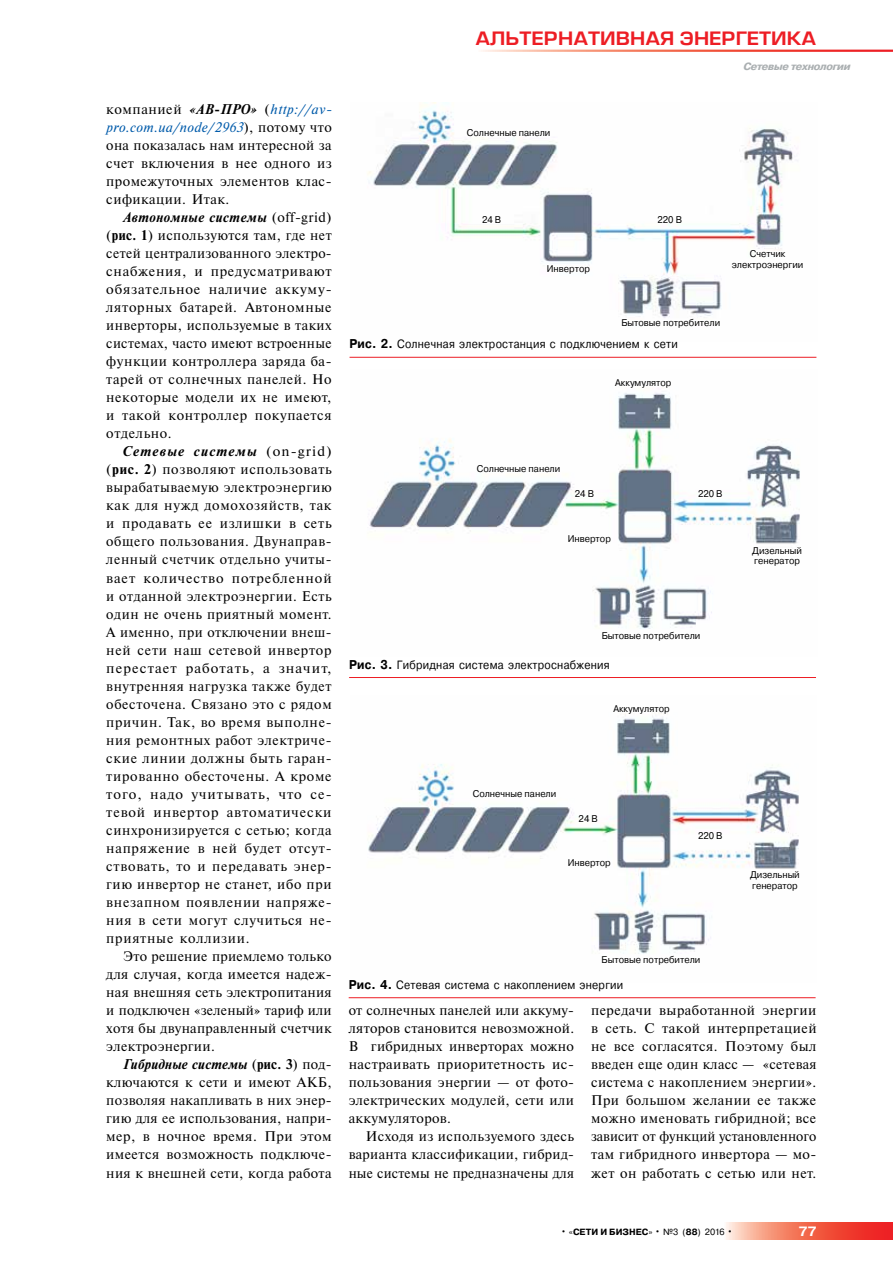
<style>
.page{position:relative;width:893px;height:1263px;background:#fff}
.page>*{position:absolute;margin:0;border:0;box-sizing:border-box;transform-origin:0 0}
.t1{font:18px "Europe Demi";color:#ed1d24;scale:1.1 1}
.t2{font:italic 700 14.1px "Newton C";letter-spacing:.04em;color:#000}
.t3{font:italic 700 14.1px "Newton C";letter-spacing:.02em;color:#000;scale:.96 1}
.t4{font:italic 700 14.1px "Newton C";letter-spacing:.085em;color:#000}
.t5{font:13.95px/18px "Newton C";letter-spacing:.025em;color:#000;text-align:justify}
.t6{font:700 13.5px "Pragmatica";color:#fff}
.t7{font:12px "Pragmatica";letter-spacing:.025em;color:#000;scale:.9 1}
.t8{font:italic 700 10.5px "Pragmatica Cond";letter-spacing:-.04em;color:#aaafb1;scale:1.23 1}
.t9{font:9.75px/10.5px "Pragmatica";color:#000;scale:.95 1}
.t10{font:700 9px "Pragmatica";color:#000}
.s1{font-weight:700;font-style:italic;font-size:14.1px}
.s2{font-style:italic;color:#005baa}
.s3{font-weight:400;font-style:normal;font-size:13.95px}
.s4{font-weight:700;font-size:14.1px}
.s5{font-weight:700}
.s6{font-style:normal}
.s7{font-weight:700;font-size:12.75px}
.s8{font-weight:400;font-size:10.5px}
.s9{font-weight:400}
</style>
<div class="page">
<svg style="left:726px;top:1222px;width:167px;height:17px;background:#f36e5c"></svg>
<img style="left:367px;top:103px;width:426px;height:213px">
<hr style="left:350px;top:357px;width:466px;height:1px;background:#ed1d24">
<img style="left:369px;top:393px;width:431px;height:236px">
<hr style="left:349px;top:677px;width:467px;height:1px;background:#ed1d24">
<img style="left:368px;top:716px;width:431px;height:238px">
<hr style="left:349px;top:997px;width:467px;height:1px;background:#ed1d24">
<svg style="left:466px;top:127px;width:85px;height:11px"></svg>
<svg style="left:476px;top:463px;width:85px;height:11px"></svg>
<svg style="left:472px;top:788px;width:85px;height:11px"></svg>
<svg style="left:546px;top:261px;width:45px;height:14px"></svg>
<svg style="left:656px;top:214px;width:27px;height:11px"></svg>
<svg style="left:481px;top:212px;width:21px;height:12px"></svg>
<svg style="left:730px;top:248px;width:63px;height:23px"></svg>
<svg style="left:567px;top:531px;width:45px;height:14px"></svg>
<svg style="left:697px;top:489px;width:27px;height:10px"></svg>
<svg style="left:574px;top:487px;width:21px;height:12px"></svg>
<svg style="left:751px;top:537px;width:49px;height:30px"></svg>
<svg style="left:567px;top:855px;width:45px;height:14px"></svg>
<svg style="left:697px;top:831px;width:27px;height:10px"></svg>
<svg style="left:578px;top:811px;width:21px;height:12px"></svg>
<svg style="left:748px;top:862px;width:51px;height:30px"></svg>
<p class="t5" style="left:106px;top:100px;width:227px">компанией <span class="s1">«АВ-ПРО»</span> (<span class="s2">http://av&shy;pro.com.ua/node/2963</span>), потому что она показалась нам интересной за счет включения в нее одного из промежуточных элементов клас&shy;сификации. Итак.</p>
<p class="t2" style="left:123px;top:209px;width:210px">Автономные системы <span class="s3">(off-grid)</span></p>
<p class="t5" style="left:106px;top:226px;width:227px">(<span class="s4">рис. 1</span>) используются там, где нет сетей централизованного электро&shy;снабжения, и предусматривают обязательное наличие аккуму&shy;ляторных батарей. Автономные инверторы, используемые в таких системах, часто имеют встроенные функции контроллера заряда ба&shy;тарей от солнечных панелей. Но некоторые модели их не имеют, и такой контроллер покупается отдельно.</p>
<p class="t4" style="left:123px;top:444px;width:210px">Сетевые системы <span class="s3">(on-grid)</span></p>
<p class="t5" style="left:106px;top:461px;width:227px">(<span class="s5">рис. 2</span>) позволяют использовать вырабатываемую электроэнергию как для нужд домохозяйств, так и продавать ее излишки в сеть общего пользования. Двунаправ&shy;ленный счетчик отдельно учиты&shy;вает количество потребленной и отданной электроэнергии. Есть один не очень приятный момент.<br>А именно, при отключении внеш&shy;ней сети наш сетевой инвертор перестает работать, а значит, внутренняя нагрузка также будет обесточена. Связано это с рядом причин. Так, во время выполне&shy;ния ремонтных работ электриче&shy;ские линии должны быть гаран&shy;тированно обесточены. А кроме того, надо учитывать, что се&shy;тевой инвертор автоматически синхронизируется с сетью; когда напряжение в ней будет отсут&shy;ствовать, то и передавать энер&shy;гию инвертор не станет, ибо при внезапном появлении напряже&shy;ния в сети могут случиться не&shy;приятные коллизии.</p>
<p class="t5" style="left:106px;top:947px;width:227px;text-indent:17px">Это решение приемлемо только для случая, когда имеется надеж&shy;ная внешняя сеть электропитания и подключен «зеленый» тариф или хотя бы двунаправленный счетчик электроэнергии.</p>
<p class="t3" style="left:123px;top:1057px;width:219px">Гибридные системы <span class="s3">(</span><span class="s6">рис. 3</span><span class="s3">) под-</span></p>
<p class="t5" style="left:106px;top:1074px;width:227px">ключаются к сети и имеют АКБ, позволяя накапливать в них энер&shy;гию для ее использования, напри&shy;мер, в ночное время. При этом имеется возможность подключе&shy;ния к внешней сети, когда работа</p>
<p class="t1" style="left:475px;top:27px;width:311px">Альтернативная энергетика</p>
<p class="t9" style="left:467px;top:128px;width:89px">Солнечные панели</p>
<p class="t8" style="left:743px;top:60px;width:89px">Cетевые технологии</p>
<p class="t9" style="left:482px;top:214px;width:22px">24 В</p>
<p class="t9" style="left:657px;top:214px;width:27px">220 В</p>
<p class="t9" style="left:547px;top:263px;width:47px">Инвертор</p>
<p class="t9" style="left:732px;top:249px;width:77px;text-align:center">Счетчик электроэнергии</p>
<p class="t9" style="left:621px;top:317px;width:105px">Бытовые потребители</p>
<p class="t7" style="left:350px;top:337px;width:366px"><span class="s7">Рис. 2.</span> Солнечная электростанция с подключением к сети</p>
<p class="t9" style="left:615px;top:378px;width:61px">Аккумулятор</p>
<p class="t9" style="left:477px;top:464px;width:89px">Солнечные панели</p>
<p class="t9" style="left:575px;top:489px;width:22px">24 В</p>
<p class="t9" style="left:698px;top:489px;width:27px">220 В</p>
<p class="t9" style="left:568px;top:533px;width:47px">Инвертор</p>
<p class="t9" style="left:602px;top:630px;width:105px">Бытовые потребители</p>
<p class="t7" style="left:349px;top:657px;width:291px"><span class="s7">Рис. 3.</span> Гибридная система электроснабжения</p>
<p class="t9" style="left:613px;top:704px;width:61px">Аккумулятор</p>
<p class="t9" style="left:752px;top:545px;width:54px">Дизельный генератор</p>
<p class="t9" style="left:473px;top:789px;width:89px">Солнечные панели</p>
<p class="t9" style="left:579px;top:813px;width:22px">24 В</p>
<p class="t9" style="left:568px;top:858px;width:47px">Инвертор</p>
<p class="t9" style="left:698px;top:831px;width:27px">220 В</p>
<p class="t9" style="left:602px;top:955px;width:105px">Бытовые потребители</p>
<p class="t7" style="left:349px;top:977px;width:307px"><span class="s7">Рис. 4.</span> Сетевая система с накоплением энергии</p>
<p class="t9" style="left:750px;top:870px;width:54px">Дизельный генератор</p>
<p class="t5" style="left:349px;top:1001px;width:227px">от солнечных панелей или аккуму&shy;ляторов становится невозможной.<br>В гибридных инверторах можно настраивать приоритетность ис&shy;пользования энергии — от фото&shy;электрических модулей, сети или аккумуляторов.</p>
<p class="t5" style="left:349px;top:1128px;width:227px;text-indent:17px">Исходя из используемого здесь варианта классификации, гибрид&shy;ные системы не предназначены для</p>
<p class="t5" style="left:591px;top:1001px;width:227px">передачи выработанной энергии в сеть. С такой интерпретацией не все согласятся. Поэтому был введен еще один класс — «сетевая система с накоплением энергии».<br>При большом желании ее также можно именовать гибридной; все зависит от функций установленного там гибридного инвертора — мо&shy;жет он работать с сетью или нет.</p>
<p class="t10" style="left:560px;top:1226px;width:174px"><span class="s8">•</span> <span class="s9">«</span>СЕТИ И БИЗНЕС<span class="s9">»</span> <span class="s8">•</span> <span class="s9">№3 (</span>88<span class="s9">) 2016</span> <span class="s8">•</span></p>
<p class="t6" style="left:799px;top:1222px;width:19px">77</p>
</div>
